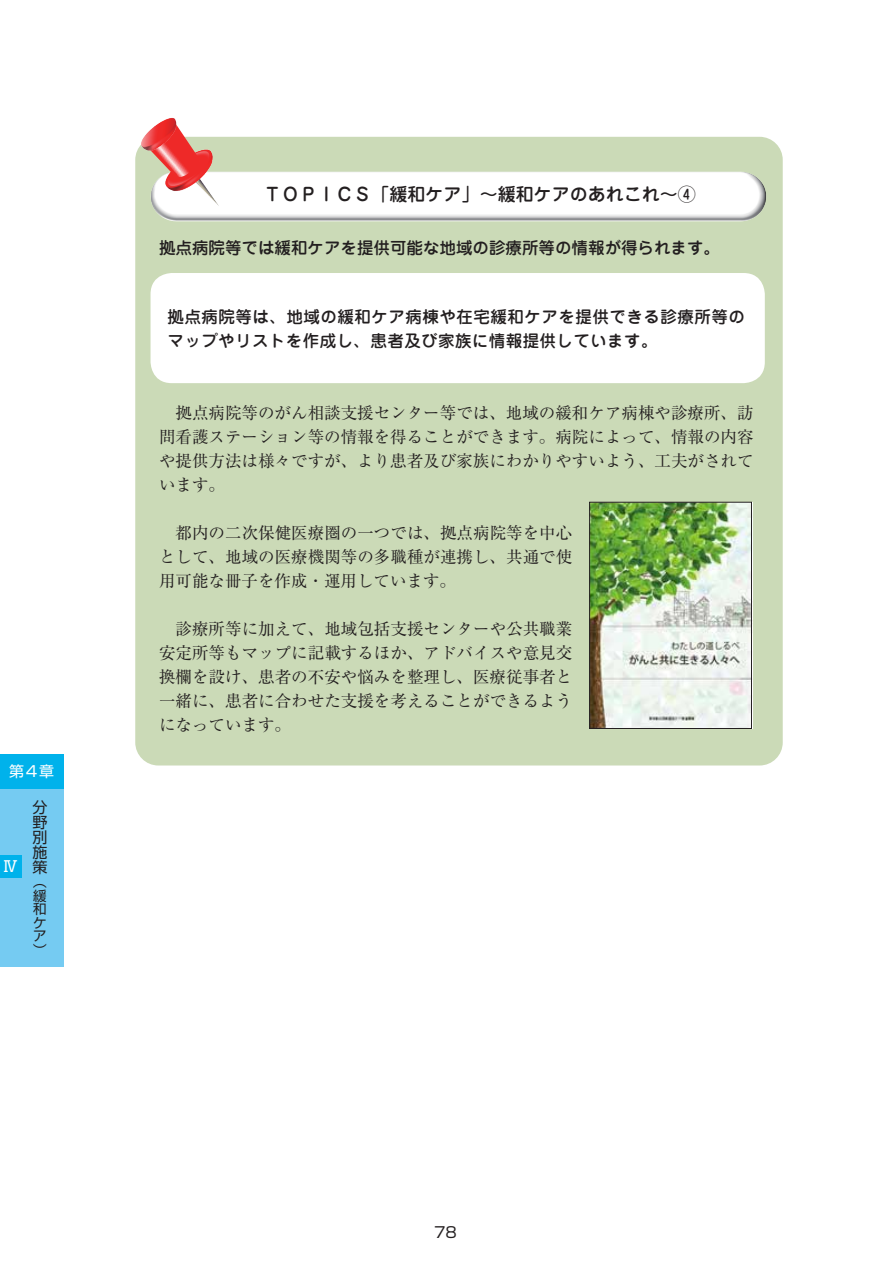
<style>
.page{position:relative;width:893px;height:1263px;background:#fff}
.page>*{position:absolute;margin:0;border:0;box-sizing:border-box;transform-origin:0 0}
.t1{font:500 18px "Jun 34 Pro";color:#231f20}
.t2{font:16.5px/24px "Ryumin Pro";color:#231f20;text-align:justify}
.t3{font:500 16.5px/24px "Jun 34 Pro";letter-spacing:.025em;color:#231f20}
.t4{font:500 16.5px "Jun 34 Pro";color:#231f20}
.t5{font:15px/15px "Shin Go Pro";color:#231f20;text-align:justify}
.t6{font:15px "Shin Go Pro";color:#fff}
.t7{font:13.5px/13.5px "Shin Go Pro";color:#231f20;text-align:justify}
</style>
<div class="page">
<div style="left:0;top:755px;width:63px;height:34px;background:#00b2eb"></div>
<div style="left:0;top:789px;width:63px;height:177px;background:#75cbf2"></div>
<div style="left:0;top:855px;width:21px;height:22px;background:#00b2eb"></div>
<div style="left:135px;top:137px;width:648px;height:628px;background:#cbdab7;border-radius:23px"></div>
<img style="left:150px;top:171px;width:616px;height:50px">
<img style="left:181px;top:197px;width:41px;height:13px">
<img style="left:156px;top:149px;width:70px;height:48px">
<svg style="left:150px;top:136px;width:53px;height:45px"></svg>
<img style="left:136px;top:118px;width:51px;height:37px">
<div style="left:151px;top:273px;width:614px;height:110px;background:#fff;border-radius:21px"></div>
<img style="left:591px;top:504px;width:159px;height:223px">
<div style="left:589px;top:502px;width:163px;height:227px;border:1px solid #231f20"></div>
<p class="t6" style="left:9px;top:759px;width:47px">第４章</p>
<p class="t5" style="left:33px;top:798px;width:16px">分野別施策</p>
<p class="t6" style="left:3px;top:854px;width:17px">Ⅳ</p>
<p class="t7" style="left:33px;top:873px;width:15px">（緩和ケア）</p>
<p class="t1" style="left:264px;top:179px;width:433px">ＴＯＰＩＣＳ「緩和ケア」～緩和ケアのあれこれ～④</p>
<p class="t4" style="left:159px;top:234px;width:562px">拠点病院等では緩和ケアを提供可能な地域の診療所等の情報が得られます。</p>
<p class="t3" style="left:168px;top:303px;width:579px">拠点病院等は、地域の緩和ケア病棟や在宅緩和ケアを提供できる診療所等のマップやリストを作成し、患者及び家族に情報提供しています。</p>
<p class="t2" style="left:159px;top:399px;width:596px;text-indent:17px">拠点病院等のがん相談支援センター等では、地域の緩和ケア病棟や診療所、訪問看護ステーション等の情報を得ることができます。病院によって、情報の内容や提供方法は様々ですが、より患者及び家族にわかりやすいよう、工夫がされています。</p>
<p class="t2" style="left:159px;top:519px;width:415px">　都内の二次保健医療圏の一つでは、拠点病院等を中心として、地域の医療機関等の多職種が連携し、共通で使用可能な冊子を作成・運用しています。</p>
<p class="t2" style="left:159px;top:615px;width:415px">　診療所等に加えて、地域包括支援センターや公共職業安定所等もマップに記載するほか、アドバイスや意見交換欄を設け、患者の不安や悩みを整理し、医療従事者と一緒に、患者に合わせた支援を考えることができるようになっています。</p>
<p class="t5" style="left:434px;top:1223px;width:24px">78</p>
</div>
